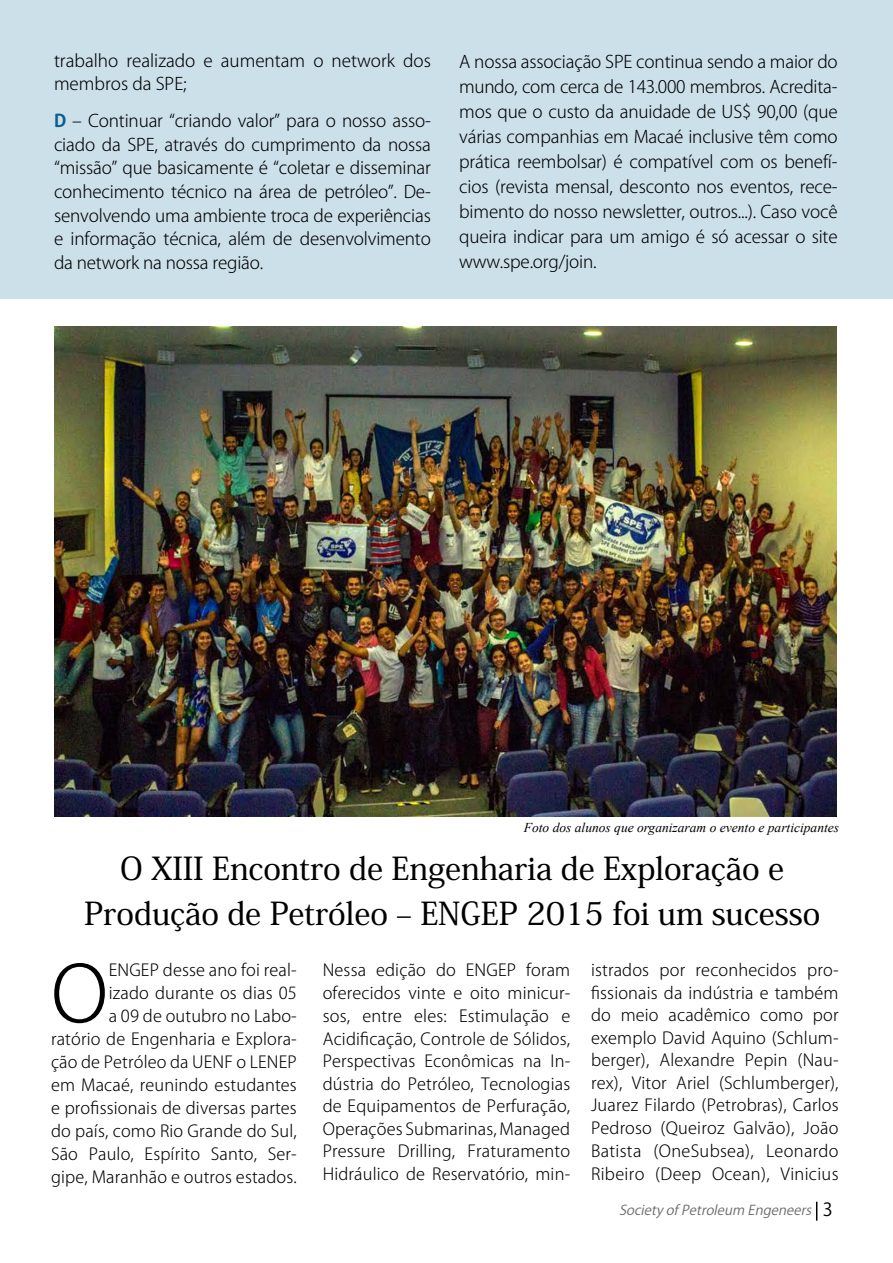
<style>
.page{position:relative;width:893px;height:1263px;background:#fff}
.page>*{position:absolute;margin:0;border:0;box-sizing:border-box;transform-origin:0 0}
.t1{font:300 76.95px "Koz Go Pro";color:#000}
.t2{font:500 31.5px/45px "Koz Min Pro";letter-spacing:-.005em;color:#000;text-align:center}
.t3{font:300 17.25px/25px "Koz Go Pro";letter-spacing:-.01em;color:#000;text-align:justify}
.t4{font:300 16.5px/23px "Koz Go Pro";letter-spacing:.01em;color:#000;text-align:justify}
.t5{font:italic 13.5px "Times New Roman";color:#000}
.t6{font:italic 13.5px "Koz Go Pro";color:#000}
.s1{font-weight:700;color:#0f5c91}
.s2{font-family:"Koz Go Pr 6 N";font-style:normal;font-size:18px}
</style>
<div class="page">
<div style="left:0;top:0;width:893px;height:298px;background:#cce0ea"></div>
<svg style="left:816px;top:1202px;width:1px;height:19px"></svg>
<img style="left:54px;top:326px;width:783px;height:490px">
<p class="t3" style="left:54px;top:49px;width:378px;line-height:23.7px">trabalho realizado e aumentam o network dos membros da SPE;</p>
<p class="t3" style="left:54px;top:109px;width:378px;line-height:23.7px"><span class="s1">D</span> – Continuar “criando valor” para o nosso asso&shy;ciado da SPE, através do cumprimento da nossa “missão” que basicamente é “coletar e disseminar conhecimento técnico na área de petróleo”. De&shy;senvolvendo uma ambiente troca de experiências e informação técnica, além de desenvolvimento da network na nossa região.</p>
<p class="t3" style="left:459px;top:49px;width:380px">A nossa associação SPE continua sendo a maior do mundo, com cerca de 143.000 membros. Acredita&shy;mos que o custo da anuidade de US$ 90,00 (que várias companhias em Macaé inclusive têm como prática reembolsar) é compatível com os benefí&shy;cios (revista mensal, desconto nos eventos, rece&shy;bimento do nosso newsletter, outros...). Caso você queira indicar para um amigo é só acessar o site www.spe.org/join.</p>
<p class="t5" style="left:524px;top:818px;width:317px">Foto dos alunos que organizaram o evento e participantes</p>
<h2 class="t2" style="left:84px;top:844px;width:738px">O XIII Encontro de Engenharia de Exploração e<br>Produção de Petróleo – ENGEP 2015 foi um sucesso</h2>
<h1 class="t1" style="left:51px;top:944px;width:59px">O</h1>
<p class="t4" style="left:323px;top:958px;width:249px">Nessa edição do ENGEP foram oferecidos vinte e oito minicur&shy;sos, entre eles: Estimulação e Acidificação, Controle de Sólidos, Perspectivas Econômicas na In&shy;dústria do Petróleo, Tecnologias de Equipamentos de Perfuração, Operações Submarinas, Managed Pressure Drilling, Fraturamento Hidráulico de Reservatório, min-</p>
<p class="t4" style="left:591px;top:959px;width:249px;line-height:22.5px">istrados por reconhecidos pro&shy;fissionais da indústria e também do meio acadêmico como por exemplo David Aquino (Schlum&shy;berger), Alexandre Pepin (Nau&shy;rex), Vitor Ariel (Schlumberger), Juarez Filardo (Petrobras), Carlos Pedroso (Queiroz Galvão), João Batista (OneSubsea), Leonardo Ribeiro (Deep Ocean), Vinicius</p>
<p class="t4" style="left:51px;top:959px;width:247px;text-align:right">ENGEP desse ano foi real-<br>izado durante os dias 05<br>a 09 de outubro no Labo-<br>ratório de Engenharia e Explora&shy;ção de Petróleo da UENF o LENEP em Macaé, reunindo estudantes e profissionais de diversas partes do país, como Rio Grande do Sul,<br>São Paulo, Espírito Santo, Ser&shy;gipe, Maranhão e outros estados.</p>
<p class="t6" style="left:619px;top:1201px;width:215px">Society of Petroleum Engeneers <span class="s2">3</span></p>
</div>
